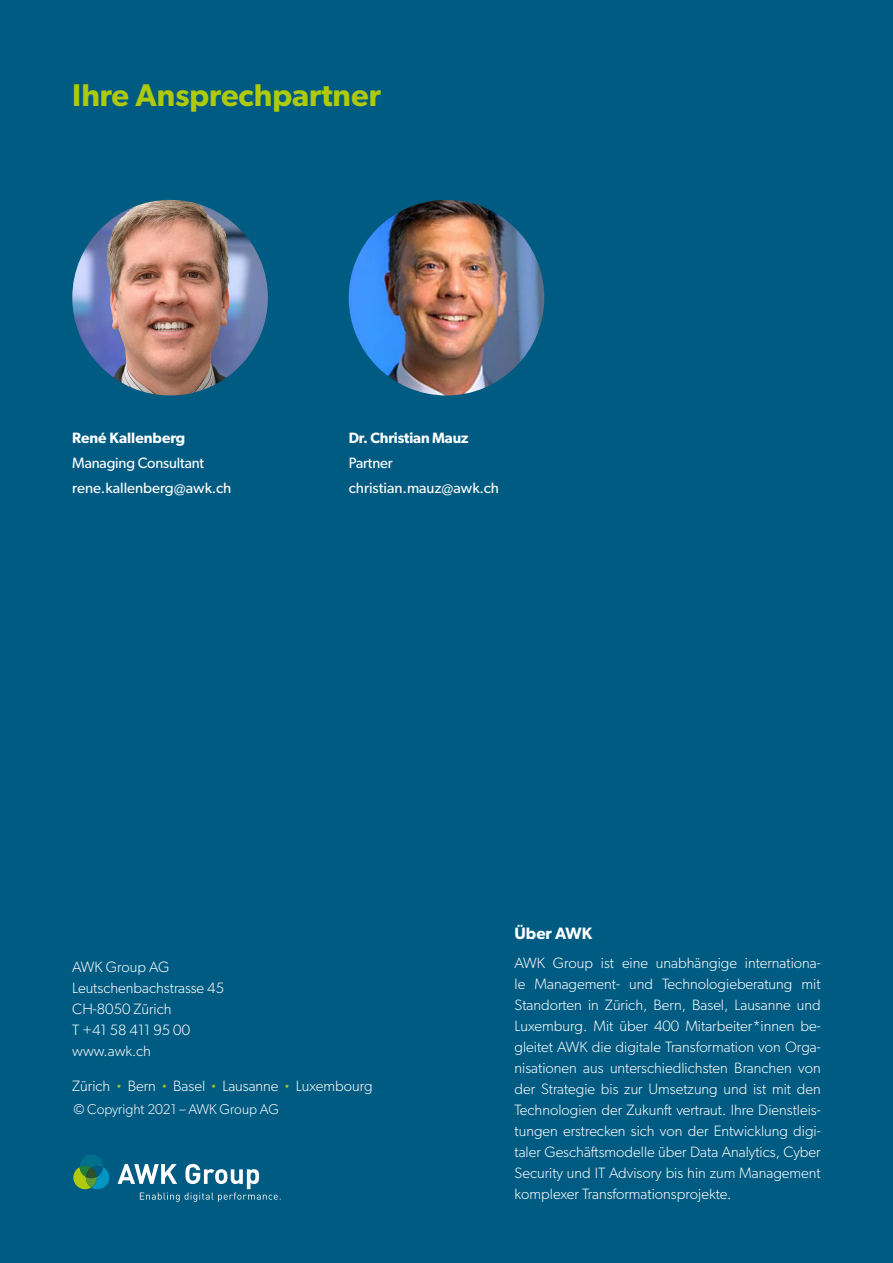
<style>
.page{position:relative;width:893px;height:1263px;background:#005b82}
.page>*{position:absolute;margin:0;border:0;box-sizing:border-box;transform-origin:0 0}
.Titel_Grün{font:600 31.5px "Gibson";color:#afca0b}
.t1{font:600 16.5px "Gibson";color:#fff}
.t2{font:300 15px/21px "Gibson";color:#fff;text-align:justify}
.Fliesstext_weiss{font:15px "Gibson";color:#fff}
.Fliesstext_weiss-2{font:600 15px "Gibson";letter-spacing:-.01em;color:#fff}
.t3{font:300 14.25px "Gibson";color:#fff}
.s1{font-size:10.5px;color:#afca0b}
</style>
<div class="page">
<svg style="left:118px;top:1164px;width:163px;height:38px"></svg>
<svg style="left:73px;top:1155px;width:36px;height:34px"></svg>
<img style="left:72px;top:200px;width:196px;height:195px;border-radius:98px">
<img style="left:349px;top:200px;width:195px;height:195px;border-radius:98px">
<p class="Titel_Grün" style="left:72px;top:76px;width:310px">Ihre Ansprechpartner</p>
<p class="Fliesstext_weiss-2" style="left:72px;top:429px;width:115px">René Kallenberg</p>
<p class="Fliesstext_weiss" style="left:72px;top:454px;width:133px">Managing Consultant</p>
<p class="Fliesstext_weiss" style="left:72px;top:479px;width:161px">rene.kallenberg@awk.ch</p>
<p class="Fliesstext_weiss-2" style="left:349px;top:429px;width:121px">Dr. Christian Mauz</p>
<p class="Fliesstext_weiss" style="left:349px;top:454px;width:46px">Partner</p>
<p class="Fliesstext_weiss" style="left:349px;top:479px;width:152px">christian.mauz@awk.ch</p>
<p class="t2" style="left:72px;top:956px;width:99px">AWK Group AG</p>
<p class="t2" style="left:72px;top:977px;width:153px">Leutschenbachstrasse 45</p>
<p class="t2" style="left:72px;top:998px;width:101px">CH-8050 Zürich</p>
<p class="t2" style="left:72px;top:1019px;width:119px">T +41 58 411 95 00</p>
<p class="t2" style="left:72px;top:1040px;width:80px">www.awk.ch</p>
<p class="t2" style="left:72px;top:1075px;width:302px">Zürich <span class="s1">•</span> Bern <span class="s1">•</span> Basel <span class="s1">•</span> Lausanne <span class="s1">•</span> Luxembourg</p>
<p class="t3" style="left:73px;top:1100px;width:207px">© Copyright 2021 – AWK Group AG</p>
<p class="t1" style="left:514px;top:923px;width:79px">Über AWK</p>
<p class="t2" style="left:514px;top:952px;width:308px">AWK Group ist eine unabhängige internationa&shy;le Management- und Technologieberatung mit Standorten in Zürich, Bern, Basel, Lausanne und Luxemburg. Mit über 400 Mitarbeiter*innen be&shy;gleitet AWK die digitale Transformation von Orga&shy;nisationen aus unterschiedlichsten Branchen von der Strategie bis zur Umsetzung und ist mit den Technologien der Zukunft vertraut. Ihre Dienstleis&shy;tungen erstrecken sich von der Entwicklung digi&shy;taler Geschäftsmodelle über Data Analytics, Cyber Security und IT Advisory bis hin zum Management komplexer Transformationsprojekte.</p>
</div>
